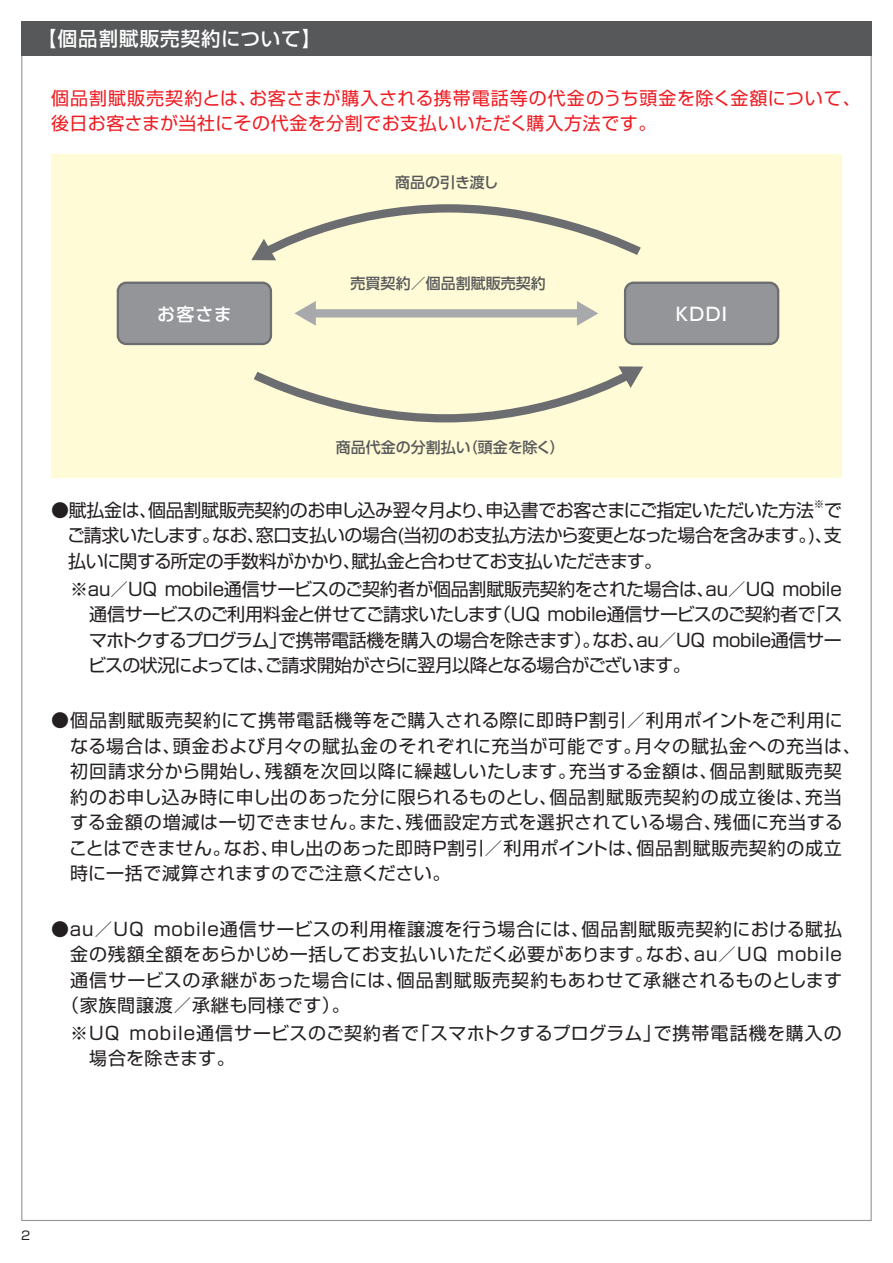
<style>
.page{position:relative;width:893px;height:1263px;background:#fff}
.page>*{position:absolute;margin:0;border:0;box-sizing:border-box;transform-origin:0 0}
.t1{font:500 19.5px "Shin Go Pro";letter-spacing:.05em;color:#fff}
.t2{font:18px/25.5px "Shin Go Pro";letter-spacing:.04em;color:#231f20}
.t3{font:18px/25.5px "Shin Go Pro";letter-spacing:.02em;color:#231f20;text-align:justify}
.t4{font:18px/25.5px "Shin Go Pro";letter-spacing:.03em;color:#ee1d23}
.t5{font:18px "Shin Go Pro";letter-spacing:.055em;color:#231f20}
.t6{font:18px "Shin Go Pro";letter-spacing:-.025em;color:#231f20}
.t7{font:18px "Shin Go Pro";letter-spacing:.045em;color:#231f20}
.t8{font:18px "UD Shin Go Pro Medium 90 pv RKSJ H";letter-spacing:.075em;color:#fff}
.t9{font:15px "UD Shin Go Pro Medium 90 pv RKSJ H";color:#57585a}
.t10{font:12px "Shin Go Pro";color:#231f20}
.t11{font:10.5px "Shin Go Pro";color:#231f20}
</style>
<div class="page">
<div style="left:21px;top:22px;width:851px;height:34px;background:#57585a"></div>
<div style="left:51px;top:154px;width:791px;height:323px;background:#fffbd6"></div>
<div style="left:625px;top:283px;width:153px;height:61px;background:#939598;border-radius:9px"></div>
<div style="left:624px;top:282px;width:155px;height:63px;border:2px solid #6c6d70;border-radius:9px"></div>
<div style="left:118px;top:283px;width:153px;height:61px;background:#939598;border-radius:9px"></div>
<div style="left:117px;top:282px;width:155px;height:63px;border:2px solid #6c6d70;border-radius:9px"></div>
<div style="left:312px;top:309px;width:269px;height:8px;background:#a8a9ad"></div>
<svg style="left:577px;top:301px;width:21px;height:25px"></svg>
<svg style="left:294px;top:301px;width:22px;height:25px"></svg>
<svg style="left:254px;top:366px;width:389px;height:57px"></svg>
<svg style="left:251px;top:204px;width:390px;height:56px"></svg>
<p class="t1" style="left:37px;top:23px;width:286px">【個品割賦販売契約について】</p>
<p class="t4" style="left:51px;top:83px;width:811px">個品割賦販売契約とは、お客さまが購入される携帯電話等の代金のうち頭金を除く金額について、後日お客さまが当社にその代金を分割でお支払いいただく購入方法です。</p>
<p class="t9" style="left:395px;top:170px;width:105px">商品の引き渡し</p>
<p class="t9" style="left:351px;top:271px;width:196px">売買契約／個品割賦販売契約</p>
<p class="t8" style="left:157px;top:299px;width:76px">お客さま</p>
<p class="t8" style="left:676px;top:299px;width:53px">KDDI</p>
<p class="t9" style="left:336px;top:435px;width:231px">商品代金の分割払い（頭金を除く）</p>
<p class="t6" style="left:51px;top:495px;width:765px">●賦払金は、個品割賦販売契約のお申し込み翌々月より、申込書でお客さまにご指定いただいた方法</p>
<p class="t11" style="left:814px;top:495px;width:12px">※</p>
<p class="t3" style="left:67px;top:495px;width:777px;text-indent:757px">でご請求いたします。なお、窓口支払いの場合(当初のお支払方法から変更となった場合を含みます。)、支払いに関する所定の手数料がかかり、賦払金と合わせてお支払いただきます。</p>
<p class="t3" style="left:88px;top:574px;width:756px;text-indent:-18px">※au／UQ mobile通信サービスのご契約者が個品割賦販売契約をされた場合は、au／UQ mobile通信サービスのご利用料金と併せてご請求いたします（UQ mobile通信サービスのご契約者で「スマホトクするプログラム」で携帯電話機を購入の場合を除きます）。なお、au／UQ mobile通信サービスの状況によっては、ご請求開始がさらに翌月以降となる場合がございます。</p>
<p class="t2" style="left:69px;top:706px;width:793px;text-indent:-18px">●個品割賦販売契約にて携帯電話機等をご購入される際に即時P割引／利用ポイントをご利用になる場合は、頭金および月々の賦払金のそれぞれに充当が可能です。月々の賦払金への充当は、初回請求分から開始し、残額を次回以降に繰越しいたします。充当する金額は、個品割賦販売契約のお申し込み時に申し出のあった分に限られるものとし、個品割賦販売契約の成立後は、充当する金額の増減は一切できません。また、残価設定方式を選択されている場合、残価に充当することはできません。なお、申し出のあった即時P割引／利用ポイントは、個品割賦販売契約の成立時に一括で減算されますのでご注意ください。</p>
<p class="t5" style="left:51px;top:914px;width:792px">●au／UQ mobile通信サービスの利用権譲渡を行う場合には、個品割賦販売契約における賦払</p>
<p class="t2" style="left:70px;top:939px;width:773px">金の残額全額をあらかじめ一括してお支払いいただく必要があります。なお、au／UQ mobile</p>
<p class="t7" style="left:70px;top:965px;width:773px">通信サービスの承継があった場合には、個品割賦販売契約もあわせて承継されるものとします</p>
<p class="t2" style="left:61px;top:990px;width:290px">（家族間譲渡／承継も同様です）。</p>
<p class="t3" style="left:89px;top:1018px;width:754px;text-indent:-19px">※UQ mobile通信サービスのご契約者で「スマホトクするプログラム」で携帯電話機を購入の場合を除きます。</p>
<p class="t10" style="left:21px;top:1225px;width:11px">2</p>
</div>
